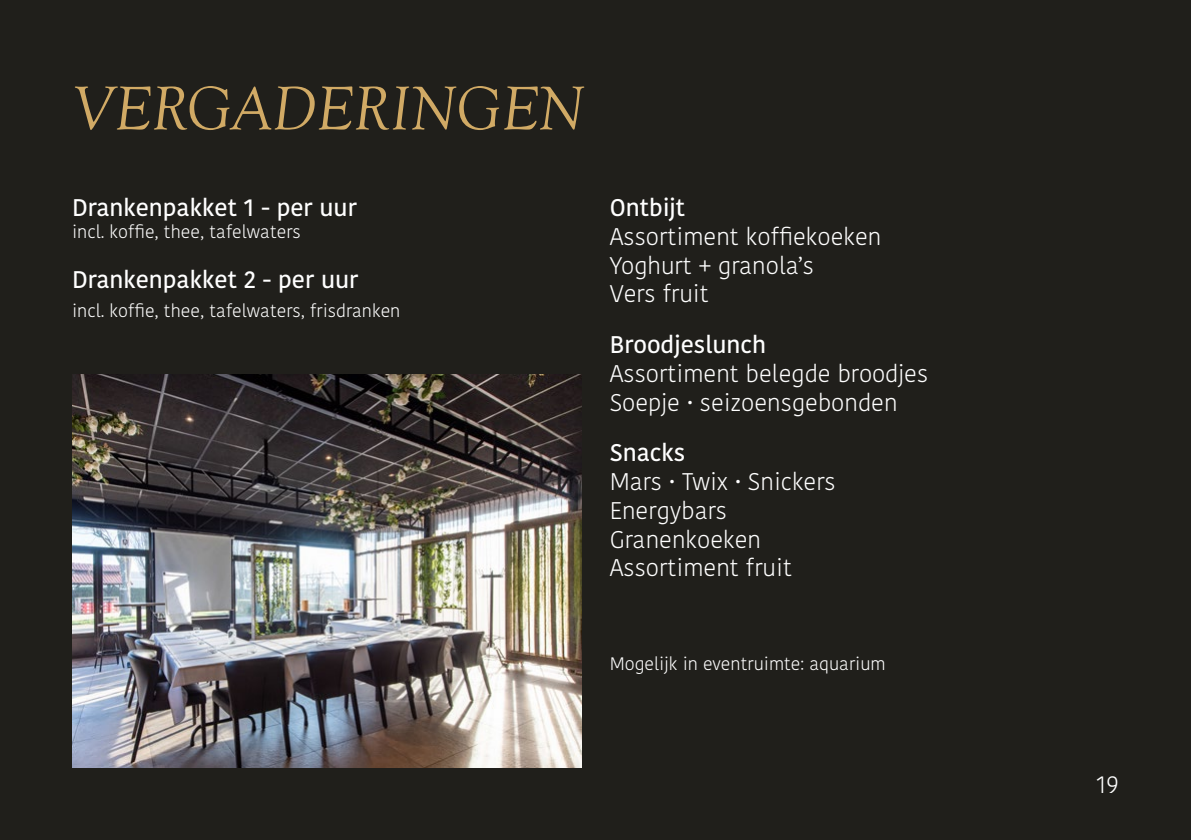
<style>
.page{position:relative;width:1191px;height:840px;background:#fff}
.page>*{position:absolute;margin:0;border:0;box-sizing:border-box;transform-origin:0 0}
.t1{font:italic 64px "Goudy Old Style T";color:#d1aa65}
.t2{font:300 24px/28.8px "Kohinoor Bangla";color:#fff}
.t3{font:500 24px "Kohinoor Bangla";color:#fff}
.t4{font:300 18px "Kohinoor Bangla";color:#fff}
.s1{font-weight:500}
</style>
<div class="page">
<div style="left:0;top:0;width:1191px;height:839px;background:#201f1b"></div>
<img style="left:72px;top:374px;width:509px;height:393px">
<h1 class="t1" style="left:72px;top:74px;width:513px">VERGADERINGEN</h1>
<p class="t3" style="left:72px;top:188px;width:286px">Drankenpakket 1 - per uur</p>
<p class="t4" style="left:72px;top:218px;width:230px">incl. koffie, thee, tafelwaters</p>
<p class="t3" style="left:72px;top:260px;width:288px">Drankenpakket 2 - per uur</p>
<p class="t4" style="left:72px;top:297px;width:330px">incl. koffie, thee, tafelwaters, frisdranken</p>
<p class="t3" style="left:609px;top:188px;width:77px">Ontbijt</p>
<p class="t2" style="left:609px;top:221px;width:273px">Assortiment koffiekoeken<br>Yoghurt + granola’s<br>Vers fruit</p>
<p class="t3" style="left:609px;top:325px;width:158px">Broodjeslunch</p>
<p class="t2" style="left:609px;top:358px;width:320px">Assortiment belegde broodjes<br>Soepje <span class="s1">·</span> seizoensgebonden</p>
<p class="t2" style="left:609px;top:437px;width:227px"><span class="s1">Snacks<br></span>Mars <span class="s1">·</span> Twix <span class="s1">·</span> Snickers<br>Energybars<br>Granenkoeken<br>Assortiment fruit</p>
<p class="t4" style="left:609px;top:650px;width:278px">Mogelijk in eventruimte: aquarium</p>
<p class="t2" style="left:1096px;top:769px;width:24px">19</p>
</div>
